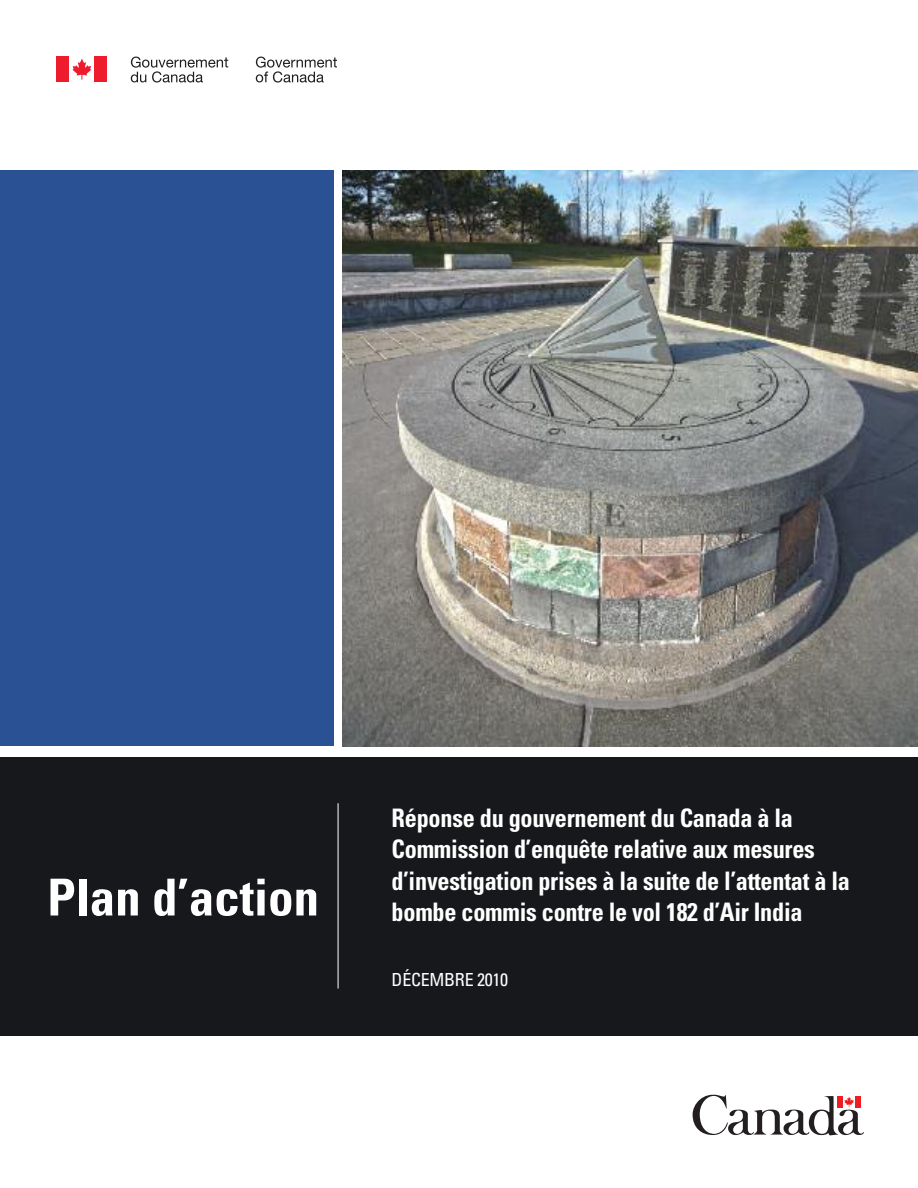
<style>
.page{position:relative;width:918px;height:1188px;background:#fff}
.page>*{position:absolute;margin:0;border:0;box-sizing:border-box;transform-origin:0 0}
.t1{font:700 condensed 51px "Univers";color:#fff}
.t2{font:700 condensed 25.5px/31.5px "Univers";letter-spacing:-.01em;color:#fff;scale:.95 1}
.t3{font:condensed 18px "Univers";letter-spacing:-.015em;color:#fff}
</style>
<div class="page">
<svg style="left:72px;top:59px;width:19px;height:21px"></svg>
<div style="left:57px;top:56px;width:12px;height:26px;background:#ee1b2c"></div>
<div style="left:94px;top:56px;width:13px;height:26px;background:#ee1b2c"></div>
<svg style="left:131px;top:57px;width:97px;height:26px"></svg>
<svg style="left:256px;top:57px;width:81px;height:26px"></svg>
<div style="left:0;top:170px;width:334px;height:576px;background:#295194"></div>
<img style="left:343px;top:170px;width:575px;height:576px">
<div style="left:0;top:757px;width:918px;height:279px;background:#17181b"></div>
<svg style="left:693px;top:1094px;width:171px;height:42px"></svg>
<hr style="left:338px;top:803px;width:1px;height:186px;background:#fff">
<h1 class="t1" style="left:47px;top:879px;width:273px">Plan d’action</h1>
<p class="t2" style="left:392px;top:804px;width:484px">Réponse du gouvernement du Canada à la Commission d’enquête relative aux mesures d’investigation prises à la suite de l’attentat à la bombe commis contre le vol 182 d’Air India</p>
<p class="t3" style="left:392px;top:973px;width:118px">DÉCEMBRE 2010</p>
</div>
